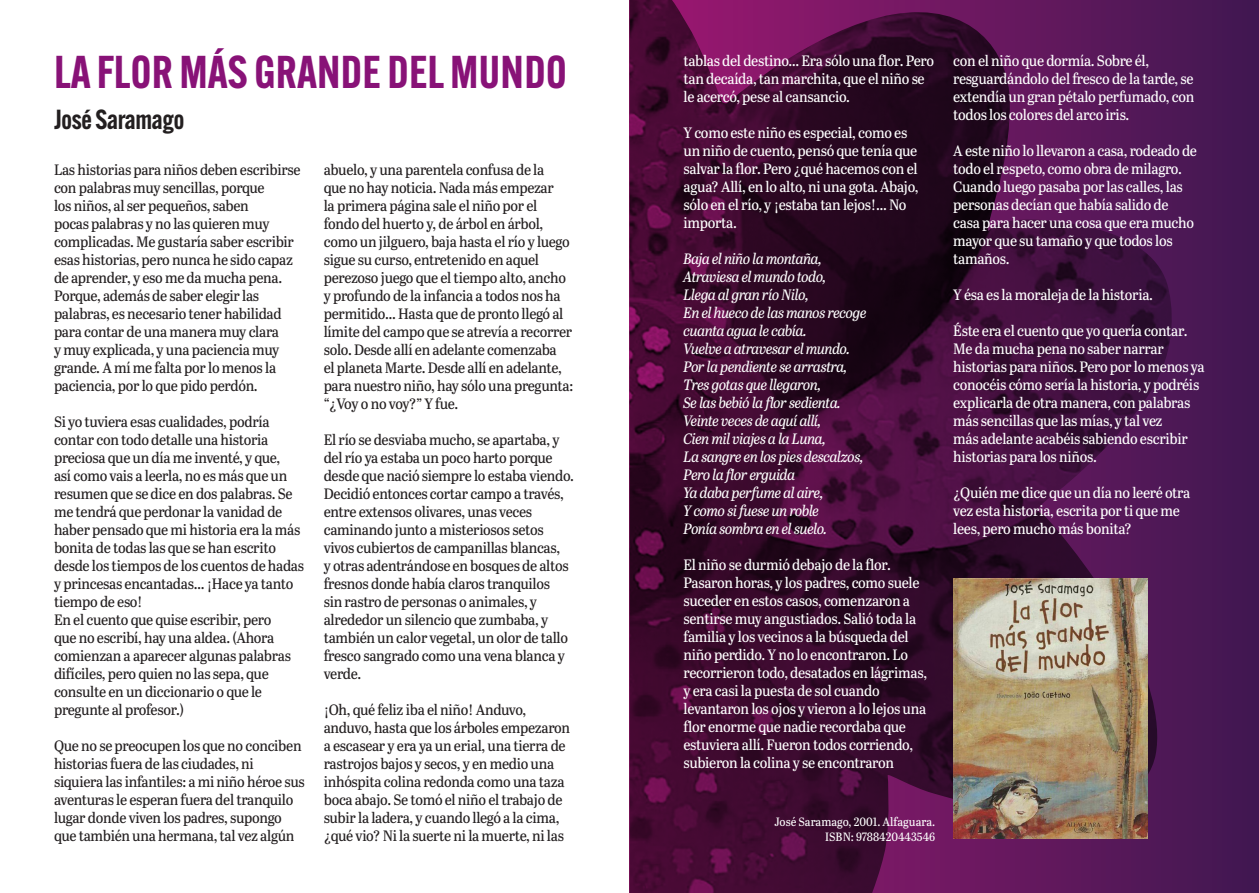
<style>
.page{position:relative;width:1259px;height:893px;background:#fff}
.page>*{position:absolute;margin:0;border:0;box-sizing:border-box;transform-origin:0 0}
.Subhead{font:600 45px "Alternate Gothic ATF";color:#881277}
.Subhead-2{font:600 27px "Alternate Gothic ATF";letter-spacing:-.01em;color:#231f20}
.Subhead-3{font:15px/18px "Abril Titling Nar";letter-spacing:-.02em;color:#231f20}
.t1{font:15px/18px "Abril Titling Nar";letter-spacing:-.02em;color:#fff}
.t2{font:italic 15px "Abril Titling Nar";letter-spacing:-.025em;color:#fff}
.t3{font:12px/14.4px "Abril Titling Nar";color:#fff;text-align:right}
</style>
<div class="page">
<svg style="left:629px;top:0;width:630px;height:893px;background:#420e3c"></svg>
<img style="left:953px;top:578px;width:194px;height:261px">
<p class="Subhead" style="left:54px;top:43px;width:514px">LA FLOR MÁS GRANDE DEL MUNDO</p>
<p class="Subhead-2" style="left:54px;top:102px;width:132px">José Saramago</p>
<p class="Subhead-3" style="left:54px;top:160px;width:248px">Las historias para niños deben escribirse con palabras muy sencillas, porque<br>los niños, al ser pequeños, saben<br>pocas palabras y no las quieren muy complicadas. Me gustaría saber escribir esas historias, pero nunca he sido capaz de aprender, y eso me da mucha pena.<br>Porque, además de saber elegir las palabras, es necesario tener habilidad para contar de una manera muy clara<br>y muy explicada, y una paciencia muy grande. A mí me falta por lo menos la paciencia, por lo que pido perdón.</p>
<p class="Subhead-3" style="left:54px;top:412px;width:251px">Si yo tuviera esas cualidades, podría contar con todo detalle una historia preciosa que un día me inventé, y que,<br>así como vais a leerla, no es más que un resumen que se dice en dos palabras. Se me tendrá que perdonar la vanidad de haber pensado que mi historia era la más bonita de todas las que se han escrito desde los tiempos de los cuentos de hadas y princesas encantadas… ¡Hace ya tanto tiempo de eso!</p>
<p class="Subhead-3" style="left:54px;top:610px;width:238px">En el cuento que quise escribir, pero que no escribí, hay una aldea. (Ahora comienzan a aparecer algunas palabras difíciles, pero quien no las sepa, que consulte en un diccionario o que le pregunte al profesor.)</p>
<p class="Subhead-3" style="left:54px;top:736px;width:252px">Que no se preocupen los que no conciben historias fuera de las ciudades, ni siquiera las infantiles: a mi niño héroe sus aventuras le esperan fuera del tranquilo lugar donde viven los padres, supongo que también una hermana, tal vez algún</p>
<p class="Subhead-3" style="left:324px;top:160px;width:251px">abuelo, y una parentela confusa de la<br>que no hay noticia. Nada más empezar<br>la primera página sale el niño por el fondo del huerto y, de árbol en árbol, como un jilguero, baja hasta el río y luego sigue su curso, entretenido en aquel perezoso juego que el tiempo alto, ancho y profundo de la infancia a todos nos ha permitido… Hasta que de pronto llegó al límite del campo que se atrevía a recorrer solo. Desde allí en adelante comenzaba<br>el planeta Marte. Desde allí en adelante, para nuestro niño, hay sólo una pregunta: “¿Voy o no voy?” Y fue.</p>
<p class="Subhead-3" style="left:324px;top:430px;width:252px">El río se desviaba mucho, se apartaba, y del río ya estaba un poco harto porque desde que nació siempre lo estaba viendo.<br>Decidió entonces cortar campo a través, entre extensos olivares, unas veces caminando junto a misteriosos setos vivos cubiertos de campanillas blancas,<br>y otras adentrándose en bosques de altos fresnos donde había claros tranquilos<br>sin rastro de personas o animales, y alrededor un silencio que zumbaba, y también un calor vegetal, un olor de tallo fresco sangrado como una vena blanca y verde.</p>
<p class="Subhead-3" style="left:324px;top:700px;width:248px">¡Oh, qué feliz iba el niño! Anduvo, anduvo, hasta que los árboles empezaron a escasear y era ya un erial, una tierra de rastrojos bajos y secos, y en medio una inhóspita colina redonda como una taza boca abajo. Se tomó el niño el trabajo de subir la ladera, y cuando llegó a la cima, ¿qué vio? Ni la suerte ni la muerte, ni las</p>
<p class="t1" style="left:683px;top:51px;width:252px">tablas del destino… Era sólo una flor. Pero tan decaída, tan marchita, que el niño se le acercó, pese al cansancio.</p>
<p class="t1" style="left:683px;top:123px;width:237px">Y como este niño es especial, como es un niño de cuento, pensó que tenía que salvar la flor. Pero ¿qué hacemos con el agua? Allí, en lo alto, ni una gota. Abajo, sólo en el río, y ¡estaba tan lejos!… No importa.</p>
<p class="t2" style="left:683px;top:247px;width:140px">Baja el niño la montaña,</p>
<p class="t2" style="left:683px;top:265px;width:144px">Atraviesa el mundo todo,</p>
<p class="t2" style="left:683px;top:283px;width:127px">Llega al gran río Nilo,</p>
<p class="t2" style="left:683px;top:301px;width:184px">En el hueco de las manos recoge</p>
<p class="t2" style="left:683px;top:319px;width:125px">cuanta agua le cabía.</p>
<p class="t2" style="left:683px;top:337px;width:168px">Vuelve a atravesar el mundo.</p>
<p class="t2" style="left:683px;top:355px;width:165px">Por la pendiente se arrastra,</p>
<p class="t2" style="left:683px;top:373px;width:139px">Tres gotas que llegaron,</p>
<p class="t2" style="left:683px;top:391px;width:159px">Se las bebió la flor sedienta.</p>
<p class="t2" style="left:683px;top:409px;width:139px">Veinte veces de aquí allí,</p>
<p class="t2" style="left:683px;top:427px;width:144px">Cien mil viajes a la Luna,</p>
<p class="t2" style="left:683px;top:445px;width:182px">La sangre en los pies descalzos,</p>
<p class="t2" style="left:683px;top:463px;width:113px">Pero la flor erguida</p>
<p class="t2" style="left:683px;top:481px;width:142px">Ya daba perfume al aire,</p>
<p class="t2" style="left:683px;top:499px;width:137px">Y como si fuese un roble</p>
<p class="t2" style="left:683px;top:517px;width:145px">Ponía sombra en el suelo.</p>
<p class="t1" style="left:683px;top:555px;width:245px">El niño se durmió debajo de la flor.<br>Pasaron horas, y los padres, como suele suceder en estos casos, comenzaron a sentirse muy angustiados. Salió toda la familia y los vecinos a la búsqueda del niño perdido. Y no lo encontraron. Lo recorrieron todo, desatados en lágrimas, y era casi la puesta de sol cuando levantaron los ojos y vieron a lo lejos una flor enorme que nadie recordaba que estuviera allí. Fueron todos corriendo, subieron la colina y se encontraron</p>
<p class="t3" style="left:774px;top:814px;width:162px">José Saramago, 2001. Alfaguara.<br>ISBN: 9788420443546</p>
<p class="t1" style="left:953px;top:51px;width:242px">con el niño que dormía. Sobre él, resguardándolo del fresco de la tarde, se extendía un gran pétalo perfumado, con todos los colores del arco iris.</p>
<p class="t1" style="left:953px;top:141px;width:245px">A este niño lo llevaron a casa, rodeado de todo el respeto, como obra de milagro.<br>Cuando luego pasaba por las calles, las personas decían que había salido de casa para hacer una cosa que era mucho mayor que su tamaño y que todos los tamaños.</p>
<p class="t1" style="left:953px;top:285px;width:201px">Y ésa es la moraleja de la historia.</p>
<p class="t1" style="left:953px;top:321px;width:253px">Éste era el cuento que yo quería contar.<br>Me da mucha pena no saber narrar historias para niños. Pero por lo menos ya conocéis cómo sería la historia, y podréis explicarla de otra manera, con palabras más sencillas que las mías, y tal vez<br>más adelante acabéis sabiendo escribir historias para los niños.</p>
<p class="t1" style="left:953px;top:483px;width:238px">¿Quién me dice que un día no leeré otra vez esta historia, escrita por ti que me lees, pero mucho más bonita?</p>
</div>
